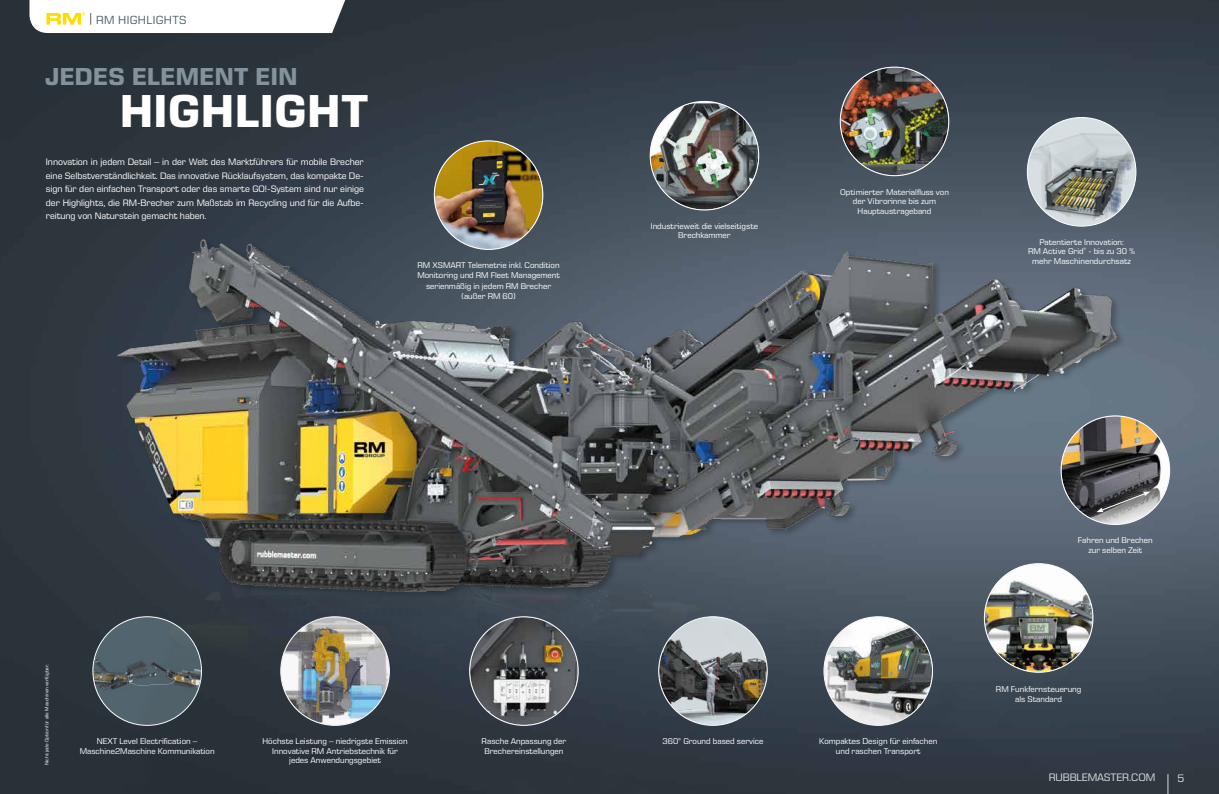
<style>
.page{position:relative;width:1219px;height:794px;background:#fff}
.page>*{position:absolute;margin:0;border:0;box-sizing:border-box;transform-origin:0 0}
.t1{font:700 47px "Eurostile Next LT Pro";letter-spacing:.02em;color:#fff}
.t2{font:700 25px "Eurostile Next LT Pro";letter-spacing:.02em;color:#83929b}
.t3{font:12px "Eurostile Next LT Pro";letter-spacing:.03em;color:#52646d}
.t4{font:11px "Eurostile Next LT Pro";letter-spacing:-.01em;color:#d8dfe3}
.t5{font:9.5px/13.5px "Eurostile Next LT Pro";letter-spacing:-.005em;color:#fff;text-align:justify}
.t6{font:8.5px/9.3px "Eurostile Next LT Pro";color:#fff;text-align:center}
.t7{font:5px "Eurostile Next LT Pro";color:#fff}
</style>
<div class="page">
<img style="left:0;top:0;width:1219px;height:794px">
<img style="left:651px;top:102px;width:107px;height:107px;border-radius:54px">
<img style="left:841px;top:68px;width:107px;height:107px;border-radius:54px">
<img style="left:65px;top:639px;width:1113px;height:154px">
<img style="left:65px;top:121px;width:1113px;height:518px">
<svg style="left:1168px;top:774px;width:1px;height:20px"></svg>
<svg style="left:29px;top:0;width:320px;height:33px"></svg>
<h3 class="t3" style="left:96px;top:13px;width:92px">RM HIGHLIGHTS</h3>
<h2 class="t2" style="left:45px;top:62px;width:254px">JEDES ELEMENT EIN</h2>
<h1 class="t1" style="left:120px;top:85px;width:250px">HIGHLIGHT</h1>
<p class="t5" style="left:46px;top:155px;width:319px">Innovation in jedem Detail – in der Welt des Marktführers für mobile Brecher eine Selbstverständlichkeit. Das innovative Rücklaufsystem, das kompakte De&shy;sign für den einfachen Transport oder das smarte GO!-System sind nur einige der Highlights, die RM-Brecher zum Maßstab im Recycling und für die Aufbe&shy;reitung von Naturstein gemacht haben.</p>
<p class="t6" style="left:417px;top:260px;width:144px;line-height:10.2px">RM XSMART Telemetrie inkl. Condition<br>Monitoring und RM Fleet Management serienmäßig in jedem RM Brecher (außer RM 60)</p>
<p class="t6" style="left:651px;top:221px;width:109px">Industrieweit die vielseitigste<br>Brechkammer</p>
<p class="t6" style="left:840px;top:187px;width:110px">Optimierter Materialfluss von der Vibrorinne bis zum<br>Hauptaustrageband</p>
<p class="t6" style="left:1028px;top:237px;width:109px">Patentierte Innovation:<br>RM Active Grid<sup>®</sup> - bis zu 30 % mehr Maschinendurchsatz</p>
<p class="t7" style="left:44px;top:765px;width:103px;rotate:-90deg">Nicht jede Option für alle Maschinen verfügbar.</p>
<p class="t6" style="left:80px;top:736px;width:136px">NEXT Level Electrification –<br>Maschine2Maschine Kommunikation</p>
<p class="t6" style="left:262px;top:736px;width:147px">Höchste Leistung – niedrigste Emission<br>Innovative RM Antriebstechnik für jedes Anwendungsgebiet</p>
<p class="t6" style="left:482px;top:736px;width:86px">Rasche Anpassung der<br>Brechereinstellungen</p>
<p class="t6" style="left:662px;top:736px;width:102px">360° Ground based service</p>
<p class="t6" style="left:819px;top:736px;width:120px">Kompaktes Design für einfachen und raschen Transport</p>
<p class="t6" style="left:1078px;top:536px;width:76px">Fahren und Brechen zur selben Zeit</p>
<p class="t6" style="left:996px;top:685px;width:87px">RM Funkfernsteuerung als Standard</p>
<p class="t4" style="left:1049px;top:771px;width:108px">RUBBLEMASTER.COM</p>
<p class="t4" style="left:1177px;top:772px;width:8px">5</p>
</div>
